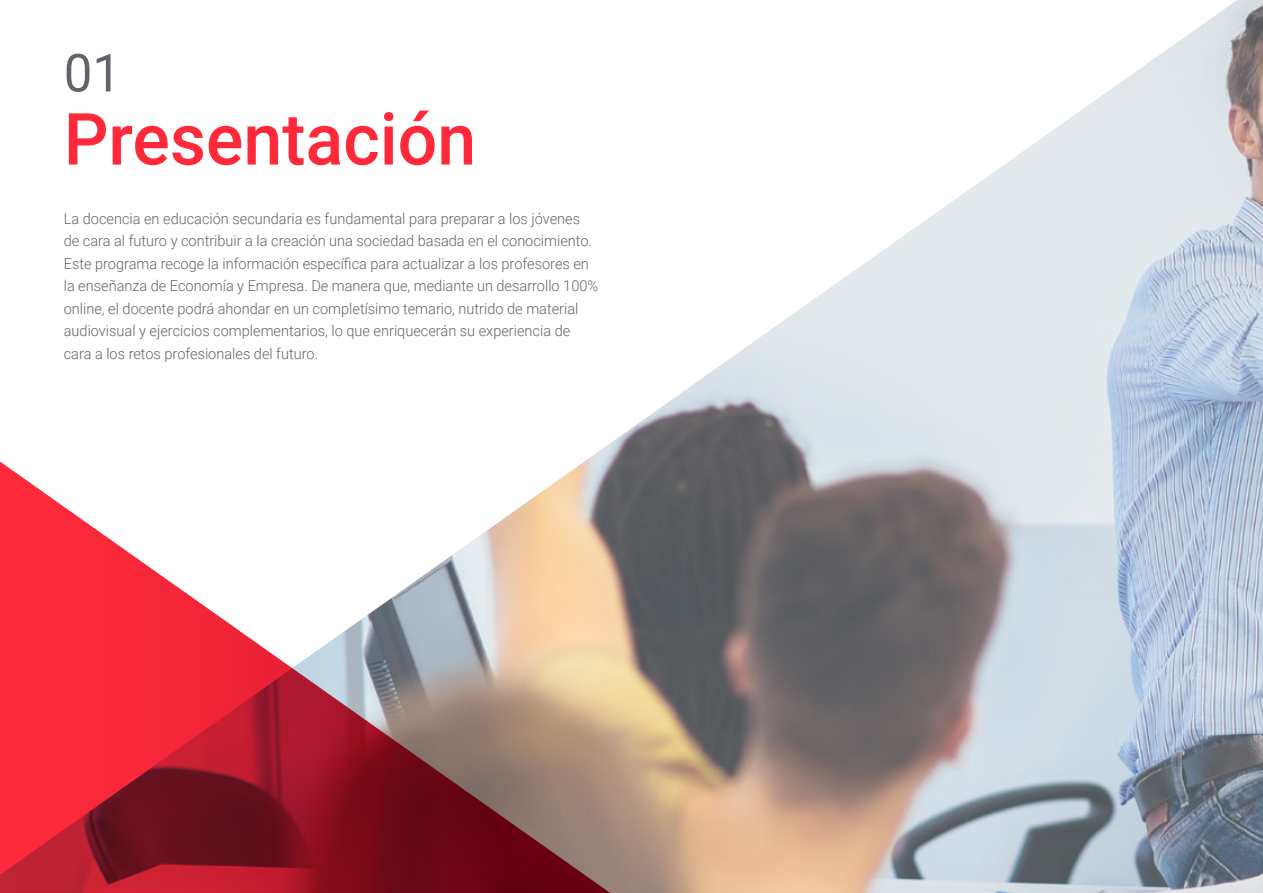
<style>
.page{position:relative;width:1263px;height:893px;background:#fff}
.page>*{position:absolute;margin:0;border:0;box-sizing:border-box;transform-origin:0 0}
.t1{font:500 72px "Roboto";color:#ff293a}
.t2{font:52.5px "Roboto";color:#61646a}
.t3{font:300 15px/22.5px "Roboto";color:#61646a}
</style>
<div class="page">
<img style="left:607px;top:0;width:656px;height:893px">
<svg style="left:0;top:446px;width:640px;height:447px"></svg>
<h2 class="t2" style="left:64px;top:36px;width:59px">01</h2>
<h1 class="t1" style="left:64px;top:89px;width:414px">Presentación</h1>
<p class="t3" style="left:64px;top:207px;width:536px">La docencia en educación secundaria es fundamental para preparar a los jóvenes de cara al futuro y contribuir a la creación una sociedad basada en el conocimiento.<br>Este programa recoge la información específica para actualizar a los profesores en la enseñanza de Economía y Empresa. De manera que, mediante un desarrollo 100% online, el docente podrá ahondar en un completísimo temario, nutrido de material audiovisual y ejercicios complementarios, lo que enriquecerán su experiencia de cara a los retos profesionales del futuro.</p>
</div>
